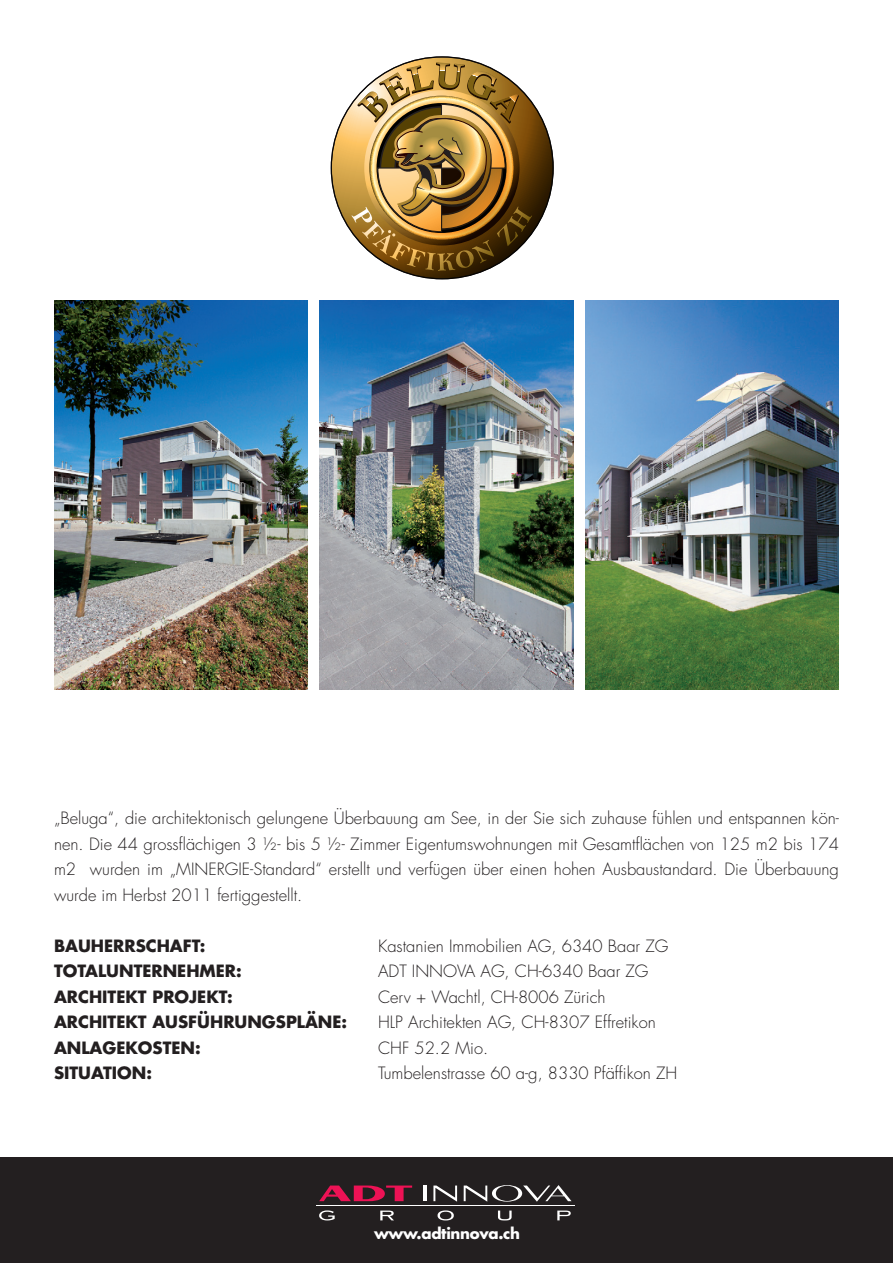
<style>
.page{position:relative;width:893px;height:1263px;background:#fff}
.page>*{position:absolute;margin:0;border:0;box-sizing:border-box;transform-origin:0 0}
.t1{font:300 16.5px/25.5px "Futura";color:#231f20;text-align:justify}
.t2{font:700 16.5px "Futura";color:#231f20}
.t3{font:700 15px "Futura";letter-spacing:-.02em;color:#fff}
</style>
<div class="page">
<div style="left:0;top:1157px;width:893px;height:106px;background:#231f20"></div>
<svg style="left:319px;top:1185px;width:93px;height:16px"></svg>
<hr style="left:423px;top:1185px;width:4px;height:16px;background:#fff">
<svg style="left:433px;top:1185px;width:24px;height:16px"></svg>
<svg style="left:464px;top:1185px;width:107px;height:16px"></svg>
<hr style="left:317px;top:1205px;width:258px;height:1px;background:#fff">
<svg style="left:319px;top:1210px;width:16px;height:10px"></svg>
<svg style="left:380px;top:1210px;width:14px;height:10px"></svg>
<svg style="left:438px;top:1210px;width:16px;height:10px"></svg>
<svg style="left:498px;top:1210px;width:14px;height:10px"></svg>
<svg style="left:557px;top:1210px;width:14px;height:10px"></svg>
<svg style="left:352px;top:59px;width:180px;height:212px"></svg>
<img style="left:331px;top:57px;width:222px;height:222px;border-radius:111px">
<img style="left:54px;top:300px;width:254px;height:389px">
<img style="left:585px;top:300px;width:254px;height:389px">
<img style="left:319px;top:300px;width:254px;height:389px">
<p class="t1" style="left:54px;top:806px;width:786px">„Beluga“, die architektonisch gelungene Überbauung am See, in der Sie sich zuhause fühlen und entspannen kön&shy;nen. Die 44 grossflächigen 3 ½- bis 5 ½- Zimmer Eigentumswohnungen mit Gesamtflächen von 125 m2 bis 174 m2 wurden im „MINERGIE-Standard“ erstellt und verfügen über einen hohen Ausbaustandard. Die Überbauung wurde im Herbst 2011 fertiggestellt.</p>
<p class="t2" style="left:54px;top:934px;width:153px">BAUHERRSCHAFT:</p>
<p class="t1" style="left:378px;top:933px;width:292px">Kastanien Immobilien AG, 6340 Baar ZG</p>
<p class="t2" style="left:54px;top:960px;width:189px">TOTALUNTERNEHMER:</p>
<p class="t1" style="left:378px;top:959px;width:272px">ADT INNOVA AG, CH-6340 Baar ZG</p>
<p class="t2" style="left:54px;top:985px;width:180px">ARCHITEKT PROJEKT:</p>
<p class="t1" style="left:378px;top:984px;width:229px">Cerv + Wachtl, CH-8006 Zürich</p>
<p class="t2" style="left:54px;top:1011px;width:295px">ARCHITEKT AUSFÜHRUNGSPLÄNE:</p>
<p class="t1" style="left:378px;top:1010px;width:279px">HLP Architekten AG, CH-8307 Effretikon</p>
<p class="t2" style="left:54px;top:1036px;width:148px">ANLAGEKOSTEN:</p>
<p class="t1" style="left:378px;top:1035px;width:112px">CHF 52.2 Mio.</p>
<p class="t2" style="left:54px;top:1062px;width:100px">SITUATION:</p>
<p class="t1" style="left:378px;top:1061px;width:301px">Tumbelenstrasse 60 a-g, 8330 Pfäffikon ZH</p>
<p class="t3" style="left:374px;top:1223px;width:148px">www.adtinnova.ch</p>
</div>
